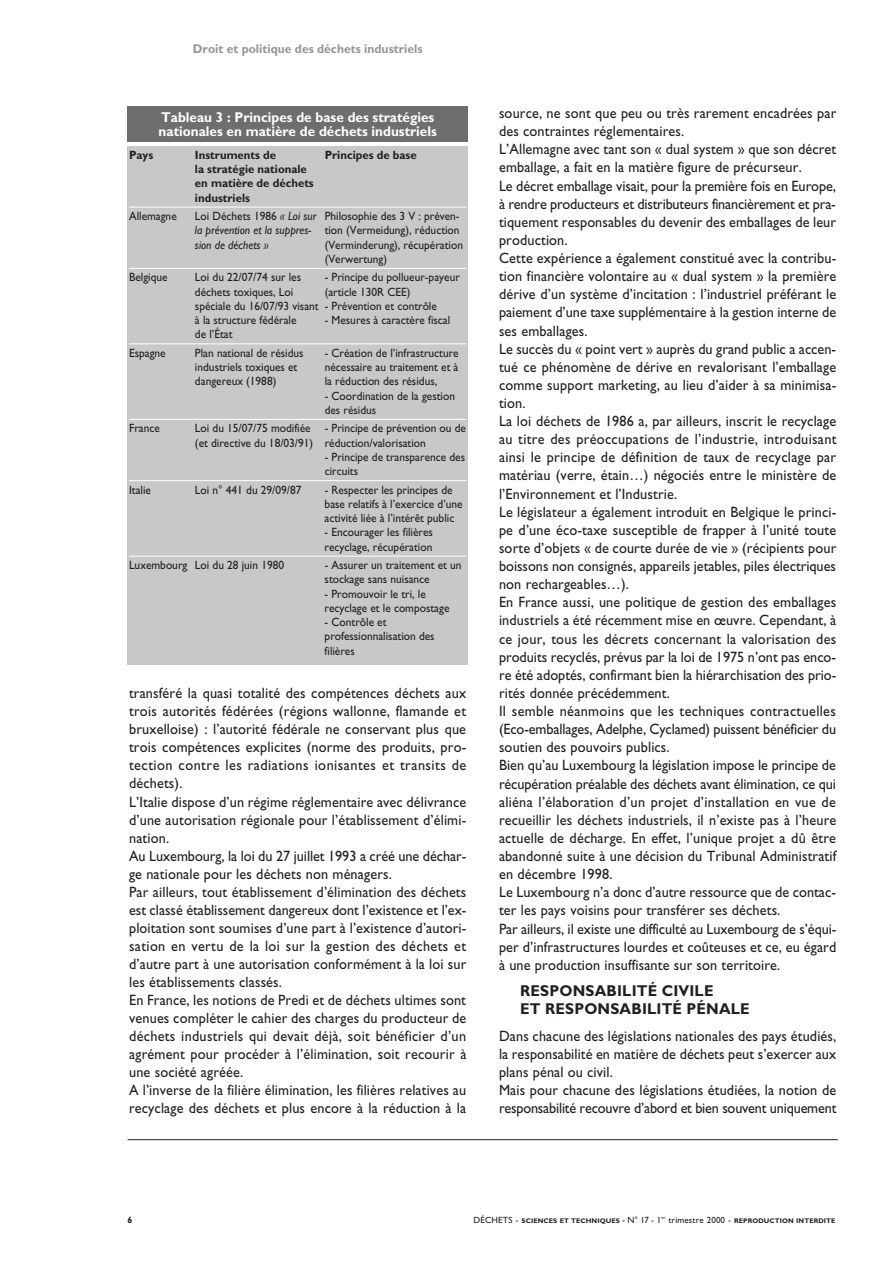
<style>
.page{position:relative;width:893px;height:1263px;background:#fff}
.page>*{position:absolute;margin:0;border:0;box-sizing:border-box;transform-origin:0 0}
.t1{font:700 15.75px/18.1px "Gill Sans";letter-spacing:.01em;color:#231f20;scale:.95 1}
.t2{font:15px/18.1px "Gill Sans";letter-spacing:.01em;color:#231f20;scale:.95 1}
.t3{font:700 14.25px/14.2px "Gill Sans";color:#fff;scale:.95 1}
.t4{font:700 12.75px "Gill Sans";color:#939598;scale:.95 1}
.t5{font:12px/14.2px "Gill Sans";color:#231f20;scale:.95 1}
.t6{font:700 12px/14.2px "Gill Sans";color:#231f20;scale:.95 1}
.t7{font:700 9px "Gill Sans";color:#231f20}
.t8{font:700 6.75px "Gill Sans";letter-spacing:.015em;color:#231f20}
.s1{font-style:italic}
.s2{font-weight:400;font-size:9px}
</style>
<div class="page">
<hr style="left:128px;top:1139px;width:710px;height:1px;background:#231f20">
<div style="left:128px;top:146px;width:340px;height:519px;background:#c6c8ca"></div>
<hr style="left:129px;top:207px;width:337px;height:1px;background:#fff">
<hr style="left:129px;top:268px;width:337px;height:1px;background:#fff">
<hr style="left:129px;top:344px;width:337px;height:1px;background:#fff">
<hr style="left:129px;top:419px;width:337px;height:1px;background:#fff">
<hr style="left:129px;top:480px;width:337px;height:1px;background:#fff">
<hr style="left:129px;top:556px;width:337px;height:1px;background:#fff">
<div style="left:128px;top:106px;width:340px;height:36px;background:#6d6e70"></div>
<p class="t4" style="left:193px;top:44px;width:243px">Droit et politique des déchets industriels</p>
<p class="t3" style="left:159px;top:112px;width:294px">Tableau 3 : Principes de base des stratégies nationales en matière de déchets industriels</p>
<p class="t6" style="left:129px;top:149px;width:27px">Pays</p>
<p class="t6" style="left:195px;top:149px;width:87px">Instruments de</p>
<p class="t6" style="left:325px;top:149px;width:98px">Principes de base</p>
<p class="t6" style="left:195px;top:163px;width:127px">la stratégie nationale en matière de déchets industriels</p>
<p class="t5" style="left:129px;top:210px;width:52px">Allemagne</p>
<p class="t5" style="left:195px;top:210px;width:280px;text-align:justify">Loi Déchets 1986 <span class="s1">« Loi sur</span> Philosophie des 3 V : préven&shy;<span class="s1">la prévention et la suppres-</span> tion (Vermeidung), réduction <span class="s1">sion de déchets »</span></p>
<p class="t5" style="left:325px;top:239px;width:147px">(Verminderung), récupération (Verwertung)</p>
<p class="t5" style="left:129px;top:272px;width:42px">Belgique</p>
<p class="t5" style="left:195px;top:272px;width:113px">Loi du 22/07/74 sur les</p>
<p class="t5" style="left:325px;top:272px;width:144px">- Principe du pollueur-payeur</p>
<p class="t5" style="left:195px;top:286px;width:105px">déchets toxiques, Loi</p>
<p class="t5" style="left:195px;top:286px;width:256px;text-indent:130px">(article 130R CEE) spéciale du 16/07/93 visant - Prévention et contrôle à la structure fédérale</p>
<p class="t5" style="left:325px;top:314px;width:134px">- Mesures à caractère fiscal</p>
<p class="t5" style="left:195px;top:329px;width:41px">de l’État</p>
<p class="t5" style="left:129px;top:347px;width:40px">Espagne</p>
<p class="t5" style="left:195px;top:347px;width:116px">Plan national de résidus</p>
<p class="t5" style="left:325px;top:347px;width:142px">- Création de l’infrastructure</p>
<p class="t5" style="left:195px;top:361px;width:109px">industriels toxiques et</p>
<p class="t5" style="left:325px;top:361px;width:142px">nécessaire au traitement et à</p>
<p class="t5" style="left:195px;top:376px;width:87px">dangereux (1988)</p>
<p class="t5" style="left:325px;top:376px;width:120px">la réduction des résidus,</p>
<p class="t5" style="left:325px;top:390px;width:139px">- Coordination de la gestion des résidus</p>
<p class="t5" style="left:129px;top:423px;width:34px">France</p>
<p class="t5" style="left:195px;top:423px;width:287px">Loi du 15/07/75 modifiée - Principe de prévention ou de (et directive du 18/03/91) réduction/valorisation</p>
<p class="t5" style="left:325px;top:451px;width:149px">- Principe de transparence des circuits</p>
<p class="t5" style="left:129px;top:484px;width:25px">Italie</p>
<p class="t5" style="left:195px;top:484px;width:114px">Loi n° 441 du 29/09/87</p>
<p class="t5" style="left:325px;top:484px;width:147px">- Respecter les principes de base relatifs à l’exercice d’une activité liée à l’intérêt public</p>
<p class="t5" style="left:325px;top:527px;width:116px">- Encourager les filières recyclage, récupération</p>
<p class="t5" style="left:129px;top:559px;width:165px">Luxembourg Loi du 28 juin 1980</p>
<p class="t5" style="left:325px;top:559px;width:146px">- Assurer un traitement et un stockage sans nuisance</p>
<p class="t5" style="left:325px;top:588px;width:133px">- Promouvoir le tri, le recyclage et le compostage</p>
<p class="t5" style="left:325px;top:616px;width:117px">- Contrôle et professionnalisation des filières</p>
<p class="t2" style="left:129px;top:686px;width:357px">transféré la quasi totalité des compétences déchets aux trois autorités fédérées (régions wallonne, flamande et bruxelloise) : l’autorité fédérale ne conservant plus que trois compétences explicites (norme des produits, pro&shy;tection contre les radiations ionisantes et transits de déchets).<br>L’Italie dispose d’un régime réglementaire avec délivrance d’une autorisation régionale pour l’établissement d’élimi&shy;nation.<br>Au Luxembourg, la loi du 27 juillet 1993 a créé une déchar&shy;ge nationale pour les déchets non ménagers.<br>Par ailleurs, tout établissement d’élimination des déchets est classé établissement dangereux dont l’existence et l’ex&shy;ploitation sont soumises d’une part à l’existence d’autori&shy;sation en vertu de la loi sur la gestion des déchets et d’autre part à une autorisation conformément à la loi sur les établissements classés.<br>En France, les notions de Predi et de déchets ultimes sont venues compléter le cahier des charges du producteur de déchets industriels qui devait déjà, soit bénéficier d’un agrément pour procéder à l’élimination, soit recourir à une société agréée.<br>A l’inverse de la filière élimination, les filières relatives au recyclage des déchets et plus encore à la réduction à la</p>
<p class="t2" style="left:499px;top:106px;width:357px">source, ne sont que peu ou très rarement encadrées par des contraintes réglementaires.<br>L’Allemagne avec tant son « dual system » que son décret emballage, a fait en la matière figure de précurseur.<br>Le décret emballage visait, pour la première fois en Europe, à rendre producteurs et distributeurs financièrement et pra&shy;tiquement responsables du devenir des emballages de leur production.<br>Cette expérience a également constitué avec la contribu&shy;tion financière volontaire au « dual system » la première dérive d’un système d’incitation : l’industriel préférant le paiement d’une taxe supplémentaire à la gestion interne de ses emballages.<br>Le succès du « point vert » auprès du grand public a accen&shy;tué ce phénomène de dérive en revalorisant l’emballage comme support marketing, au lieu d’aider à sa minimisa&shy;tion.<br>La loi déchets de 1986 a, par ailleurs, inscrit le recyclage au titre des préoccupations de l’industrie, introduisant ainsi le principe de définition de taux de recyclage par matériau (verre, étain…) négociés entre le ministère de l’Environnement et l’Industrie.<br>Le législateur a également introduit en Belgique le princi&shy;pe d’une éco-taxe susceptible de frapper à l’unité toute sorte d’objets « de courte durée de vie » (récipients pour boissons non consignés, appareils jetables, piles électriques non rechargeables…).<br>En France aussi, une politique de gestion des emballages industriels a été récemment mise en œuvre. Cependant, à ce jour, tous les décrets concernant la valorisation des produits recyclés, prévus par la loi de 1975 n’ont pas enco&shy;re été adoptés, confirmant bien la hiérarchisation des prio&shy;rités donnée précédemment.<br>Il semble néanmoins que les techniques contractuelles (Eco-emballages, Adelphe, Cyclamed) puissent bénéficier du soutien des pouvoirs publics.<br>Bien qu’au Luxembourg la législation impose le principe de récupération préalable des déchets avant élimination, ce qui aliéna l’élaboration d’un projet d’installation en vue de recueillir les déchets industriels, il n’existe pas à l’heure actuelle de décharge. En effet, l’unique projet a dû être abandonné suite à une décision du Tribunal Administratif en décembre 1998.<br>Le Luxembourg n’a donc d’autre ressource que de contac&shy;ter les pays voisins pour transférer ses déchets.<br>Par ailleurs, il existe une difficulté au Luxembourg de s’équi&shy;per d’infrastructures lourdes et coûteuses et ce, eu égard à une production insuffisante sur son territoire.</p>
<p class="t1" style="left:520px;top:983px;width:243px">RESPONSABILITÉ CIVILE<br>ET RESPONSABILITÉ PÉNALE</p>
<p class="t2" style="left:499px;top:1028px;width:357px">Dans chacune des législations nationales des pays étudiés, la responsabilité en matière de déchets peut s’exercer aux plans pénal ou civil.<br>Mais pour chacune des législations étudiées, la notion de responsabilité recouvre d’abord et bien souvent uniquement</p>
<p class="t7" style="left:128px;top:1217px;width:6px">6</p>
<p class="t8" style="left:474px;top:1219px;width:363px"><span class="s2">DÉCHETS -</span> SCIENCES ET TECHNIQUES <span class="s2">- N° 17 - 1</span><sup>er</sup> <span class="s2">trimestre 2000 -</span> REPRODUCTION INTERDITE</p>
</div>
